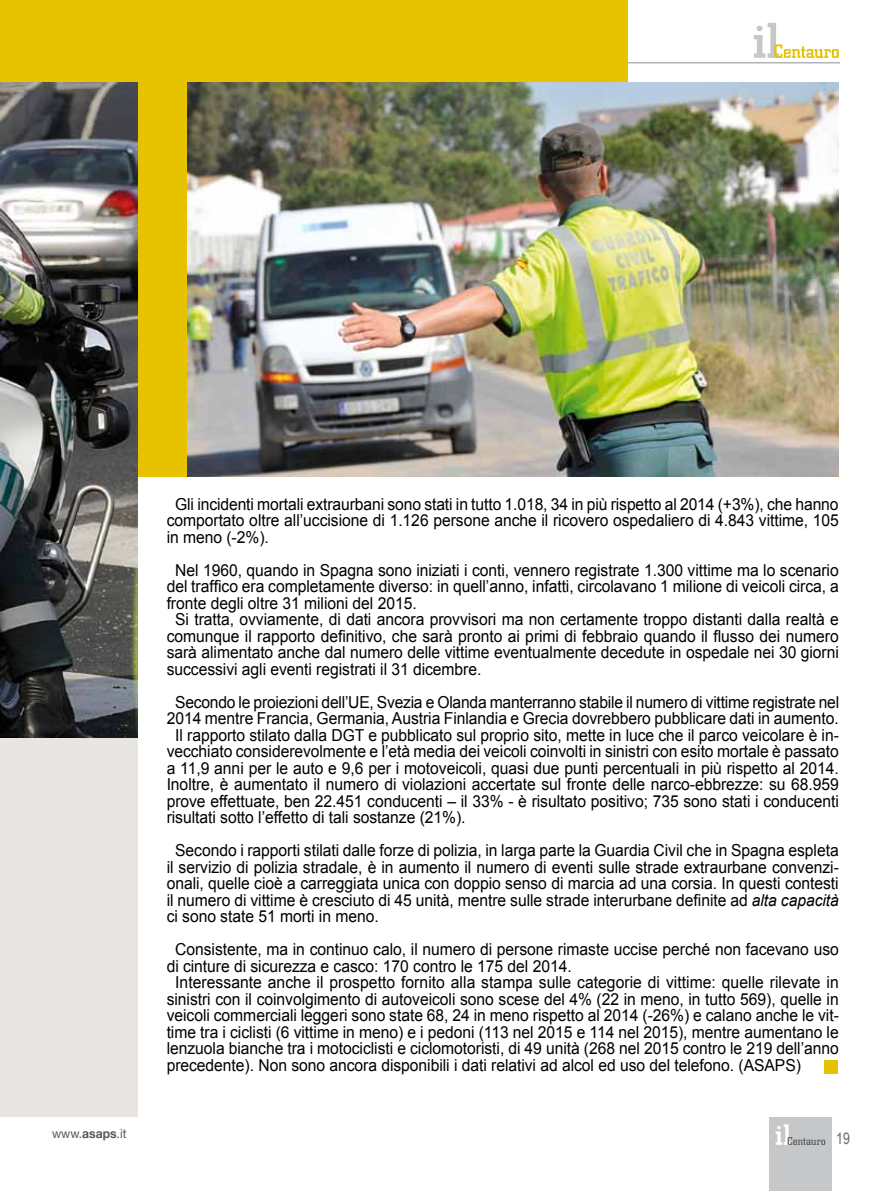
<style>
.page{position:relative;width:893px;height:1191px;background:#fff}
.page>*{position:absolute;margin:0;border:0;box-sizing:border-box;transform-origin:0 0}
.t1{font:16.5px/16.5px "Arial";letter-spacing:-.005em;color:#000;text-align:justify;scale:.95 1}
.t2{font:15.75px "Arial Narrow";color:#646567;scale:.95 1}
.t3{font:12.75px "Helvetica Neue";color:#58585a;scale:.95 1}
.s1{font-style:italic}
.s2{font-weight:700}
</style>
<div class="page">
<div style="left:0;top:0;width:628px;height:476px;background:#e7c200"></div>
<div style="left:770px;top:1117px;width:62px;height:74px;background:#c6c7c8"></div>
<svg style="left:776px;top:1124px;width:49px;height:21px"></svg>
<svg style="left:754px;top:23px;width:85px;height:35px"></svg>
<div style="left:0;top:476px;width:137px;height:641px;background:#e8e5e2"></div>
<img style="left:0;top:83px;width:137px;height:655px">
<hr style="left:628px;top:62px;width:212px;height:1px;background:#b1b3b4">
<div style="left:824px;top:1060px;width:14px;height:14px;background:#e7c200"></div>
<img style="left:188px;top:83px;width:651px;height:393px">
<p class="t1" style="left:167px;top:496px;width:709px;text-indent:9px">Gli incidenti mortali extraurbani sono stati in tutto 1.018, 34 in più rispetto al 2014 (+3%), che hanno comportato oltre all’uccisione di 1.126 persone anche il ricovero ospedaliero di 4.843 vittime, 105 in meno (-2%).</p>
<p class="t1" style="left:175px;top:562px;width:700px">Nel 1960, quando in Spagna sono iniziati i conti, vennero registrate 1.300 vittime ma lo scenario</p>
<p class="t1" style="left:167px;top:578px;width:709px">del traffico era completamente diverso: in quell’anno, infatti, circolavano 1 milione di veicoli circa, a</p>
<p class="t1" style="left:167px;top:595px;width:265px">fronte degli oltre 31 milioni del 2015.</p>
<p class="t1" style="left:175px;top:611px;width:700px">Si tratta, ovviamente, di dati ancora provvisori ma non certamente troppo distanti dalla realtà e</p>
<p class="t1" style="left:167px;top:628px;width:709px">comunque il rapporto definitivo, che sarà pronto ai primi di febbraio quando il flusso dei numero</p>
<p class="t1" style="left:167px;top:644px;width:709px">sarà alimentato anche dal numero delle vittime eventualmente decedute in ospedale nei 30 giorni</p>
<p class="t1" style="left:167px;top:661px;width:333px">successivi agli eventi registrati il 31 dicembre.</p>
<p class="t1" style="left:175px;top:694px;width:700px">Secondo le proiezioni dell’UE, Svezia e Olanda manterranno stabile il numero di vittime registrate nel</p>
<p class="t1" style="left:167px;top:710px;width:709px">2014 mentre Francia, Germania, Austria Finlandia e Grecia dovrebbero pubblicare dati in aumento.</p>
<p class="t1" style="left:175px;top:727px;width:700px">Il rapporto stilato dalla DGT e pubblicato sul proprio sito, mette in luce che il parco veicolare è in-</p>
<p class="t1" style="left:167px;top:743px;width:709px">vecchiato considerevolmente e l’età media dei veicoli coinvolti in sinistri con esito mortale è passato</p>
<p class="t1" style="left:167px;top:760px;width:709px">a 11,9 anni per le auto e 9,6 per i motoveicoli, quasi due punti percentuali in più rispetto al 2014.</p>
<p class="t1" style="left:167px;top:776px;width:709px">Inoltre, è aumentato il numero di violazioni accertate sul fronte delle narco-ebbrezze: su 68.959</p>
<p class="t1" style="left:167px;top:793px;width:709px">prove effettuate, ben 22.451 conducenti – il 33% - è risultato positivo; 735 sono stati i conducenti</p>
<p class="t1" style="left:167px;top:809px;width:316px">risultati sotto l’effetto di tali sostanze (21%).</p>
<p class="t1" style="left:167px;top:842px;width:709px;text-indent:9px">Secondo i rapporti stilati dalle forze di polizia, in larga parte la Guardia Civil che in Spagna espleta il servizio di polizia stradale, è in aumento il numero di eventi sulle strade extraurbane convenzi&shy;onali, quelle cioè a carreggiata unica con doppio senso di marcia ad una corsia. In questi contesti il numero di vittime è cresciuto di 45 unità, mentre sulle strade interurbane definite ad <span class="s1">alta capacità </span>ci sono state 51 morti in meno.</p>
<p class="t1" style="left:175px;top:941px;width:700px">Consistente, ma in continuo calo, il numero di persone rimaste uccise perché non facevano uso</p>
<p class="t1" style="left:167px;top:958px;width:428px">di cinture di sicurezza e casco: 170 contro le 175 del 2014.</p>
<p class="t1" style="left:175px;top:974px;width:700px">Interessante anche il prospetto fornito alla stampa sulle categorie di vittime: quelle rilevate in</p>
<p class="t1" style="left:167px;top:991px;width:709px">sinistri con il coinvolgimento di autoveicoli sono scese del 4% (22 in meno, in tutto 569), quelle in</p>
<p class="t1" style="left:167px;top:1007px;width:709px">veicoli commerciali leggeri sono state 68, 24 in meno rispetto al 2014 (-26%) e calano anche le vit-</p>
<p class="t1" style="left:167px;top:1024px;width:709px">time tra i ciclisti (6 vittime in meno) e i pedoni (113 nel 2015 e 114 nel 2015), mentre aumentano le</p>
<p class="t1" style="left:167px;top:1040px;width:709px">lenzuola bianche tra i motociclisti e ciclomotoristi, di 49 unità (268 nel 2015 contro le 219 dell’anno</p>
<p class="t1" style="left:167px;top:1057px;width:669px">precedente). Non sono ancora disponibili i dati relativi ad alcol ed uso del telefono. (ASAPS)</p>
<p class="t3" style="left:52px;top:1126px;width:80px">www.<span class="s2">asaps</span>.it</p>
<p class="t2" style="left:836px;top:1126px;width:16px">19</p>
</div>
